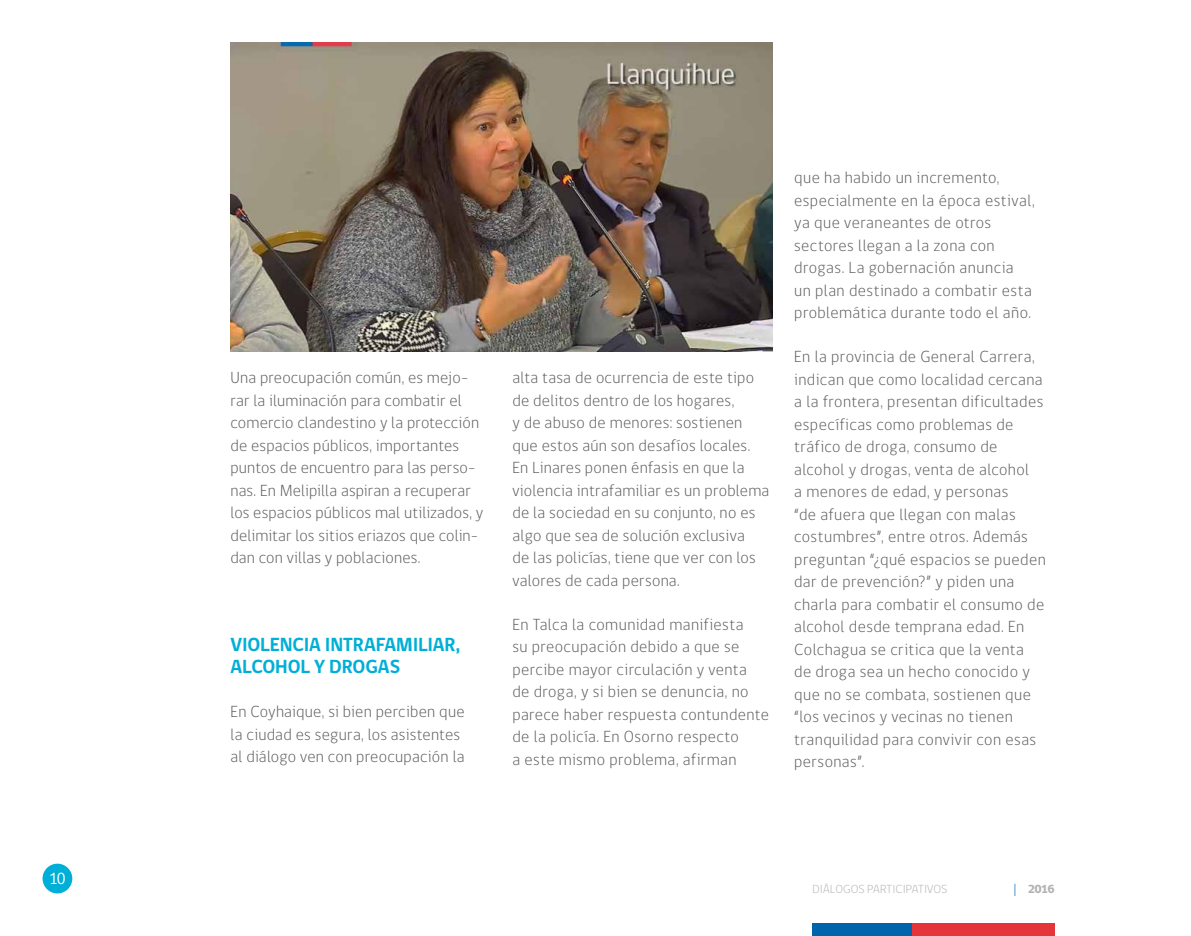
<style>
.page{position:relative;width:1191px;height:936px;background:#fff}
.page>*{position:absolute;margin:0;border:0;box-sizing:border-box;transform-origin:0 0}
.t1{font:700 19.5px "gob CL";letter-spacing:-.01em;color:#00afd7}
.t2{font:300 16.5px/22.5px "gob CL";letter-spacing:.02em;color:#58585a}
.t3{font:16.5px "gob CL";color:#fff}
.t4{font:300 12px "gob CL";color:#b1b3b4;scale:1.04 1}
.t5{font:800 12px "gob CL";color:#b1b3b4;scale:1.04 1}
.s1{font-weight:300;font-size:18px;color:#0064ad}
</style>
<div class="page">
<img style="left:230px;top:43px;width:543px;height:308px">
<div style="left:812px;top:923px;width:100px;height:12px;background:#0064ad"></div>
<div style="left:912px;top:923px;width:142px;height:12px;background:#e5353a"></div>
<div style="left:43px;top:863px;width:29px;height:30px;background:#00afd7;border-radius:50%"></div>
<p class="t3" style="left:49px;top:867px;width:18px">10</p>
<p class="t2" style="left:230px;top:366px;width:254px">Una preocupación común, es mejo&shy;rar la iluminación para combatir el comercio clandestino y la protección de espacios públicos, importantes puntos de encuentro para las perso&shy;nas. En Melipilla aspiran a recuperar los espacios públicos mal utilizados, y delimitar los sitios eriazos que colin&shy;dan con villas y poblaciones.</p>
<p class="t1" style="left:230px;top:630px;width:11px">VIOL</p>
<p class="t1" style="left:270px;top:630px;width:153px">ENCIA INTRAFAMILIAR</p>
<p class="t1" style="left:456px;top:630px;width:6px">,</p>
<p class="t1" style="left:230px;top:653px;width:12px">ALCO</p>
<p class="t1" style="left:275px;top:653px;width:79px">HOL Y DROGAS</p>
<p class="t2" style="left:230px;top:700px;width:236px">En Coyhaique, si bien perciben que la ciudad es segura, los asistentes al diálogo ven con preocupación la</p>
<p class="t2" style="left:512px;top:366px;width:258px">alta tasa de ocurrencia de este tipo de delitos dentro de los hogares,<br>y de abuso de menores: sostienen que estos aún son desafíos locales.<br>En Linares ponen énfasis en que la violencia intrafamiliar es un problema de la sociedad en su conjunto, no es algo que sea de solución exclusiva<br>de las policías, tiene que ver con los valores de cada persona.</p>
<p class="t2" style="left:512px;top:613px;width:258px">En Talca la comunidad manifiesta<br>su preocupación debido a que se percibe mayor circulación y venta<br>de droga, y si bien se denuncia, no parece haber respuesta contundente de la policía. En Osorno respecto<br>a este mismo problema, afirman</p>
<p class="t2" style="left:794px;top:167px;width:242px">que ha habido un incremento, especialmente en la época estival, ya que veraneantes de otros sectores llegan a la zona con drogas. La gobernación anuncia<br>un plan destinado a combatir esta problemática durante todo el año.</p>
<p class="t2" style="left:794px;top:346px;width:253px">En la provincia de General Carrera, indican que como localidad cercana a la frontera, presentan dificultades específicas como problemas de tráfico de droga, consumo de alcohol y drogas, venta de alcohol<br>a menores de edad, y personas<br>“de afuera que llegan con malas costumbres”, entre otros. Además preguntan “¿qué espacios se pueden dar de prevención?” y piden una charla para combatir el consumo de alcohol desde temprana edad. En<br>Colchagua se critica que la venta<br>de droga sea un hecho conocido y que no se combata, sostienen que “los vecinos y vecinas no tienen tranquilidad para convivir con esas personas”.</p>
<p class="t4" style="left:812px;top:881px;width:131px">Diálogos participativos</p>
<p class="t5" style="left:1013px;top:881px;width:41px"><span class="s1">I</span> 2016</p>
</div>
